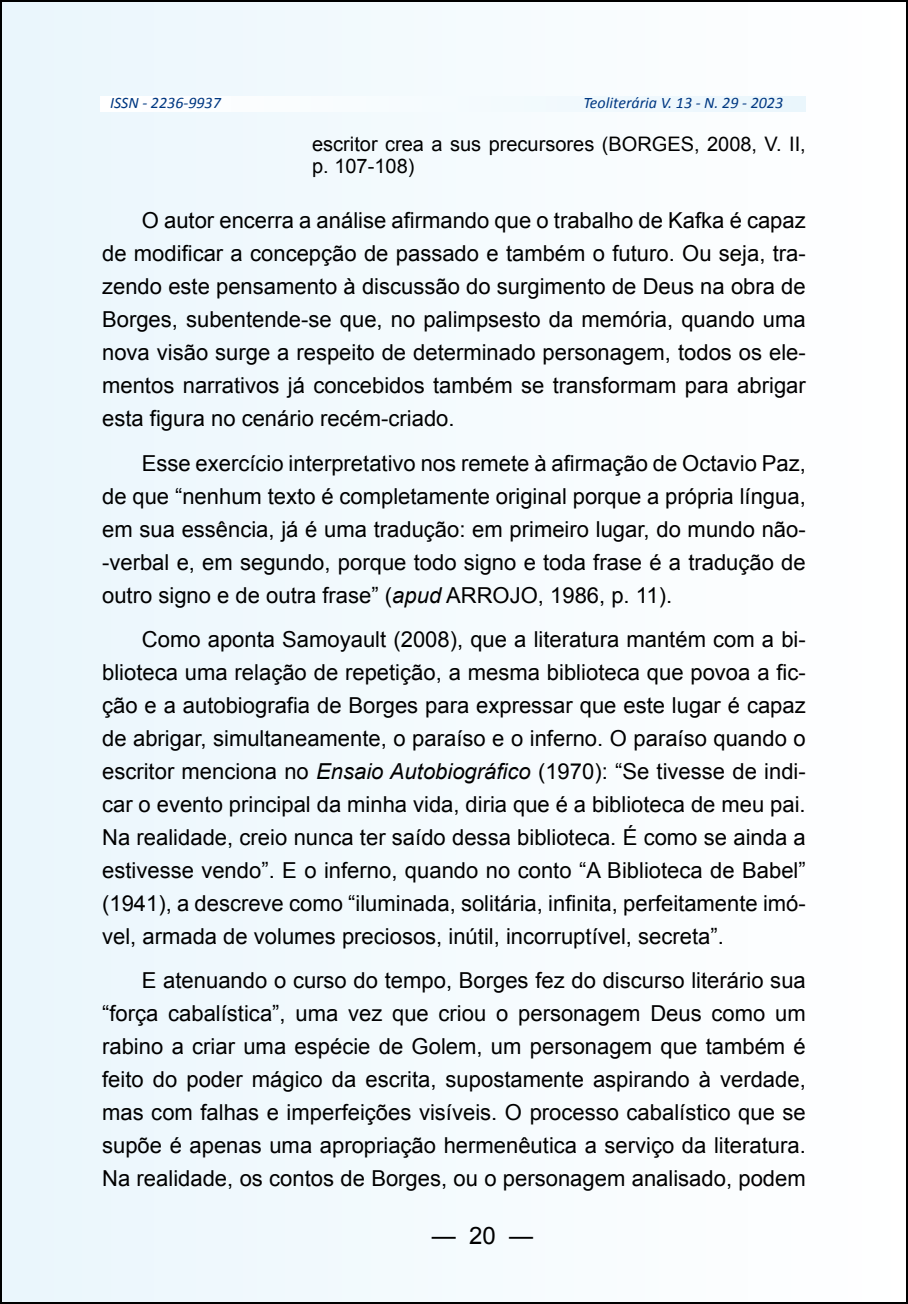
<style>
.page{position:relative;width:908px;height:1304px;background:#fff}
.page>*{position:absolute;margin:0;border:0;box-sizing:border-box;transform-origin:0 0}
.t1{font:24px "Arial";color:#000}
.t2{font:22px/33px "Arial";color:#000;text-align:justify}
.t3{font:20px/22px "Arial";color:#000}
.t4{font:italic 16px "Calibri";color:#003882}
.s1{font-style:italic}
</style>
<div class="page">
<div style="left:1px;top:1px;width:905px;height:1302px;background:#f4fbfe"></div>
<p class="t4" style="left:110px;top:92px;width:112px">ISSN - 2236-9937</p>
<p class="t4" style="left:583px;top:92px;width:201px">Teoliterária V. 13 - N. 29 - 2023</p>
<p class="t3" style="left:312px;top:133px;width:495px">escritor crea a sus precursores (BORGES, 2008, V. II, p. 107-108)</p>
<p class="t2" style="left:102px;top:204px;width:704px;text-indent:40px">O autor encerra a análise afirmando que o trabalho de Kafka é capaz de modificar a concepção de passado e também o futuro. Ou seja, tra&shy;zendo este pensamento à discussão do surgimento de Deus na obra de Borges, subentende-se que, no palimpsesto da memória, quando uma nova visão surge a respeito de determinado personagem, todos os ele&shy;mentos narrativos já concebidos também se transformam para abrigar esta figura no cenário recém-criado.</p>
<p class="t2" style="left:102px;top:447px;width:704px;text-indent:40px">Esse exercício interpretativo nos remete à afirmação de Octavio Paz, de que “nenhum texto é completamente original porque a própria língua, em sua essência, já é uma tradução: em primeiro lugar, do mundo não--verbal e, em segundo, porque todo signo e toda frase é a tradução de outro signo e de outra frase” (<span class="s1">apud</span> ARROJO, 1986, p. 11).</p>
<p class="t2" style="left:102px;top:623px;width:705px;text-indent:40px">Como aponta Samoyault (2008), que a literatura mantém com a bi&shy;blioteca uma relação de repetição, a mesma biblioteca que povoa a fic&shy;ção e a autobiografia de Borges para expressar que este lugar é capaz de abrigar, simultaneamente, o paraíso e o inferno. O paraíso quando o escritor menciona no <span class="s1">Ensaio Autobiográfico</span> (1970): “Se tivesse de indi&shy;car o evento principal da minha vida, diria que é a biblioteca de meu pai.<br>Na realidade, creio nunca ter saído dessa biblioteca. É como se ainda a estivesse vendo”. E o inferno, quando no conto “A Biblioteca de Babel” (1941), a descreve como “iluminada, solitária, infinita, perfeitamente imó&shy;vel, armada de volumes preciosos, inútil, incorruptível, secreta”.</p>
<p class="t2" style="left:102px;top:964px;width:705px;text-indent:40px">E atenuando o curso do tempo, Borges fez do discurso literário sua “força cabalística”, uma vez que criou o personagem Deus como um rabino a criar uma espécie de Golem, um personagem que também é feito do poder mágico da escrita, supostamente aspirando à verdade, mas com falhas e imperfeições visíveis. O processo cabalístico que se supõe é apenas uma apropriação hermenêutica a serviço da literatura.<br>Na realidade, os contos de Borges, ou o personagem analisado, podem</p>
<p class="t1" style="left:431px;top:1219px;width:103px">— 20 —</p>
</div>
